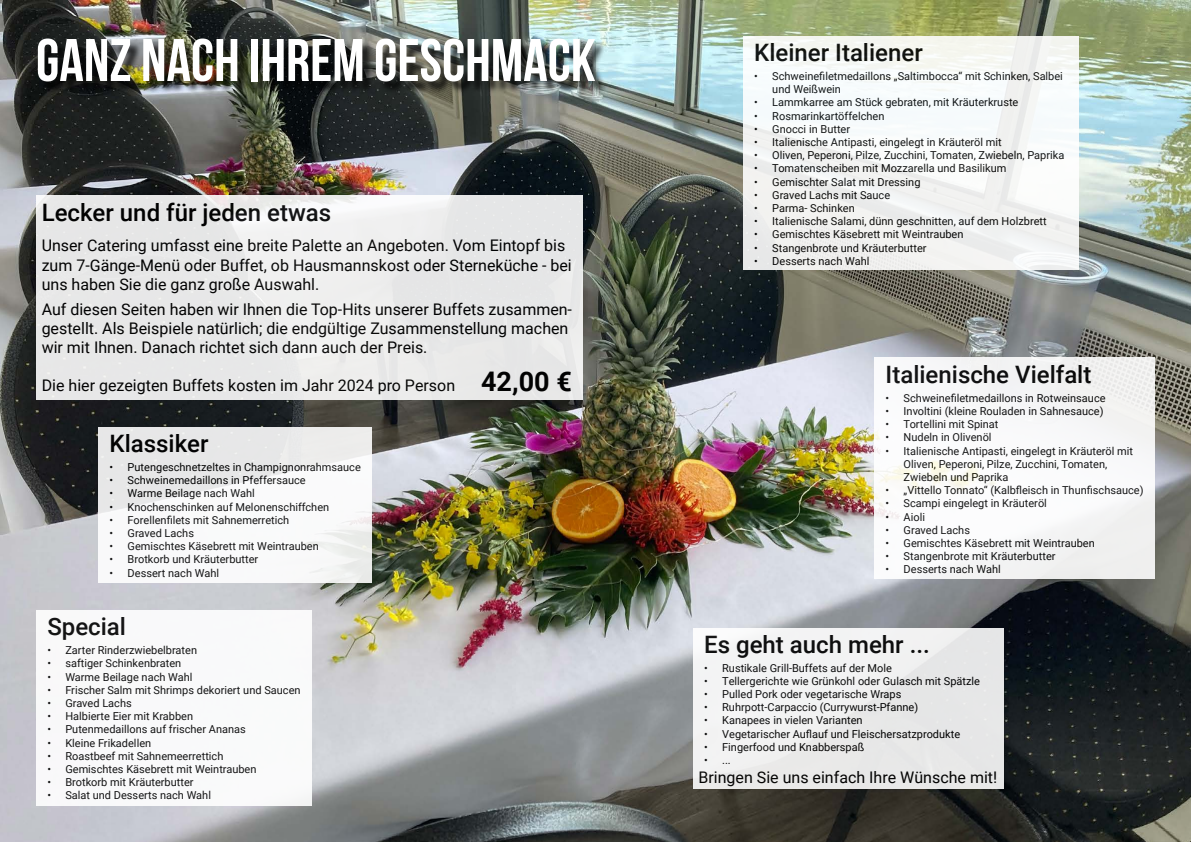
<style>
.page{position:relative;width:1191px;height:842px;background:#fff}
.page>*{position:absolute;margin:0;border:0;box-sizing:border-box;transform-origin:0 0}
.t1{font:700 60px "Bebas Neue";color:#fff}
.t2{font:500 24px "Roboto";color:#000}
.t3{font:16px/19.2px "Roboto";color:#000}
.t4{font:11px/13.2px "Roboto";color:#000}
.s1{font-weight:700;font-size:27px}
</style>
<div class="page">
<img style="left:0;top:0;width:1191px;height:842px">
<div style="left:39px;top:40px;width:568px;height:54px;background:#000;opacity:.75"></div>
<div style="left:36px;top:196px;width:547px;height:204px;background:#e7e8e8"></div>
<div style="left:743px;top:36px;width:335px;height:234px;background:#f5f6f4"></div>
<div style="left:874px;top:358px;width:281px;height:221px;background:#fff"></div>
<div style="left:36px;top:610px;width:276px;height:196px;background:#fff"></div>
<div style="left:98px;top:427px;width:274px;height:156px;background:linear-gradient(to right,#f0f0f1,#f5f5f5)"></div>
<div style="left:693px;top:627px;width:310px;height:161px;background:#f0f0f0"></div>
<h1 class="t1" style="left:36px;top:27px;width:561px">GANZ NACH IHREM GESCHMACK</h1>
<h2 class="t2" style="left:42px;top:195px;width:291px">Lecker und für jeden etwas</h2>
<h3 class="t3" style="left:42px;top:235px;width:532px">Unser Catering umfasst eine breite Palette an Angeboten. Vom Eintopf bis zum 7-Gänge-Menü oder Buffet, ob Hausmannskost oder Sterneküche - bei uns haben Sie die ganz große Auswahl.</h3>
<h3 class="t3" style="left:42px;top:299px;width:532px">Auf diesen Seiten haben wir Ihnen die Top-Hits unserer Buffets zusammen&shy;gestellt. Als Beispiele natürlich; die endgültige Zusammenstellung machen wir mit Ihnen. Danach richtet sich dann auch der Preis.</h3>
<h3 class="t3" style="left:42px;top:375px;width:532px">Die hier gezeigten Buffets kosten im Jahr 2024 pro Person <span class="s1">42,00 €</span></h3>
<h2 class="t2" style="left:110px;top:427px;width:100px">Klassiker</h2>
<p class="t4" style="left:110px;top:460px;width:253px">• Putengeschnetzeltes in Champignonrahmsauce</p>
<p class="t4" style="left:110px;top:473px;width:197px">• Schweinemedaillons in Pfeffersauce</p>
<p class="t4" style="left:110px;top:486px;width:147px">• Warme Beilage nach Wahl</p>
<p class="t4" style="left:110px;top:500px;width:221px">• Knochenschinken auf Melonenschiffchen</p>
<p class="t4" style="left:110px;top:513px;width:181px">• Forellenfilets mit Sahnemerretich</p>
<p class="t4" style="left:110px;top:526px;width:86px">• Graved Lachs</p>
<p class="t4" style="left:110px;top:539px;width:211px">• Gemischtes Käsebrett mit Weintrauben</p>
<p class="t4" style="left:110px;top:552px;width:150px">• Brotkorb und Kräuterbutter</p>
<p class="t4" style="left:110px;top:566px;width:111px">• Dessert nach Wahl</p>
<h2 class="t2" style="left:47px;top:610px;width:80px">Special</h2>
<p class="t4" style="left:47px;top:643px;width:151px">• Zarter Rinderzwiebelbraten</p>
<p class="t4" style="left:47px;top:656px;width:135px">• saftiger Schinkenbraten</p>
<p class="t4" style="left:47px;top:670px;width:147px">• Warme Beilage nach Wahl</p>
<p class="t4" style="left:47px;top:683px;width:255px">• Frischer Salm mit Shrimps dekoriert und Saucen</p>
<p class="t4" style="left:47px;top:696px;width:86px">• Graved Lachs</p>
<p class="t4" style="left:47px;top:709px;width:147px">• Halbierte Eier mit Krabben</p>
<p class="t4" style="left:47px;top:722px;width:200px">• Putenmedaillons auf frischer Ananas</p>
<p class="t4" style="left:47px;top:736px;width:105px">• Kleine Frikadellen</p>
<p class="t4" style="left:47px;top:749px;width:178px">• Roastbeef mit Sahnemeerrettich</p>
<p class="t4" style="left:47px;top:762px;width:211px">• Gemischtes Käsebrett mit Weintrauben</p>
<p class="t4" style="left:47px;top:775px;width:148px">• Brotkorb mit Kräuterbutter</p>
<p class="t4" style="left:47px;top:788px;width:165px">• Salat und Desserts nach Wahl</p>
<h2 class="t2" style="left:754px;top:36px;width:170px">Kleiner Italiener</h2>
<p class="t4" style="left:772px;top:69px;width:292px;text-indent:-18px">• Schweinefiletmedaillons „Saltimbocca“ mit Schinken, Salbei und Weißwein</p>
<p class="t4" style="left:754px;top:96px;width:266px">• Lammkarree am Stück gebraten, mit Kräuterkruste</p>
<p class="t4" style="left:754px;top:109px;width:132px">• Rosmarinkartöffelchen</p>
<p class="t4" style="left:754px;top:122px;width:97px">• Gnocci in Butter</p>
<p class="t4" style="left:754px;top:135px;width:249px">• Italienische Antipasti, eingelegt in Kräuteröl mit</p>
<p class="t4" style="left:754px;top:148px;width:312px">• Oliven, Peperoni, Pilze, Zucchini, Tomaten, Zwiebeln, Paprika</p>
<p class="t4" style="left:754px;top:162px;width:253px">• Tomatenscheiben mit Mozzarella und Basilikum</p>
<p class="t4" style="left:754px;top:175px;width:168px">• Gemischter Salat mit Dressing</p>
<p class="t4" style="left:754px;top:188px;width:137px">• Graved Lachs mit Sauce</p>
<p class="t4" style="left:754px;top:201px;width:102px">• Parma- Schinken</p>
<p class="t4" style="left:754px;top:214px;width:294px">• Italienische Salami, dünn geschnitten, auf dem Holzbrett</p>
<p class="t4" style="left:754px;top:228px;width:211px">• Gemischtes Käsebrett mit Weintrauben</p>
<p class="t4" style="left:754px;top:241px;width:174px">• Stangenbrote und Kräuterbutter</p>
<p class="t4" style="left:754px;top:254px;width:117px">• Desserts nach Wahl</p>
<h2 class="t2" style="left:885px;top:357px;width:207px">Italienische Vielfalt</h2>
<p class="t4" style="left:885px;top:391px;width:221px">• Schweinefiletmedaillons in Rotweinsauce</p>
<p class="t4" style="left:885px;top:404px;width:219px">• Involtini (kleine Rouladen in Sahnesauce)</p>
<p class="t4" style="left:885px;top:417px;width:114px">• Tortellini mit Spinat</p>
<p class="t4" style="left:885px;top:430px;width:107px">• Nudeln in Olivenöl</p>
<p class="t4" style="left:903px;top:444px;width:231px;text-indent:-18px">• Italienische Antipasti, eingelegt in Kräuteröl mit<br>Oliven, Peperoni, Pilze, Zucchini, Tomaten,<br>Zwiebeln und Paprika</p>
<p class="t4" style="left:885px;top:483px;width:259px">• „Vittello Tonnato“ (Kalbfleisch in Thunfischsauce)</p>
<p class="t4" style="left:885px;top:496px;width:163px">• Scampi eingelegt in Kräuteröl</p>
<p class="t4" style="left:885px;top:510px;width:41px">• Aioli</p>
<p class="t4" style="left:885px;top:523px;width:86px">• Graved Lachs</p>
<p class="t4" style="left:885px;top:536px;width:211px">• Gemischtes Käsebrett mit Weintrauben</p>
<p class="t4" style="left:885px;top:549px;width:171px">• Stangenbrote mit Kräuterbutter</p>
<p class="t4" style="left:885px;top:562px;width:117px">• Desserts nach Wahl</p>
<h2 class="t2" style="left:704px;top:627px;width:227px">Es geht auch mehr ...</h2>
<p class="t4" style="left:704px;top:661px;width:189px">• Rustikale Grill-Buffets auf der Mole</p>
<p class="t4" style="left:704px;top:674px;width:277px">• Tellergerichte wie Grünkohl oder Gulasch mit Spätzle</p>
<p class="t4" style="left:704px;top:687px;width:199px">• Pulled Pork oder vegetarische Wraps</p>
<p class="t4" style="left:704px;top:700px;width:215px">• Ruhrpott-Carpaccio (Currywurst-Pfanne)</p>
<p class="t4" style="left:704px;top:713px;width:160px">• Kanapees in vielen Varianten</p>
<p class="t4" style="left:704px;top:727px;width:257px">• Vegetarischer Auflauf und Fleischersatzprodukte</p>
<p class="t4" style="left:704px;top:740px;width:162px">• Fingerfood und Knabberspaß</p>
<p class="t4" style="left:704px;top:753px;width:28px">• ...</p>
<h3 class="t3" style="left:698px;top:767px;width:300px">Bringen Sie uns einfach Ihre Wünsche mit!</h3>
</div>
